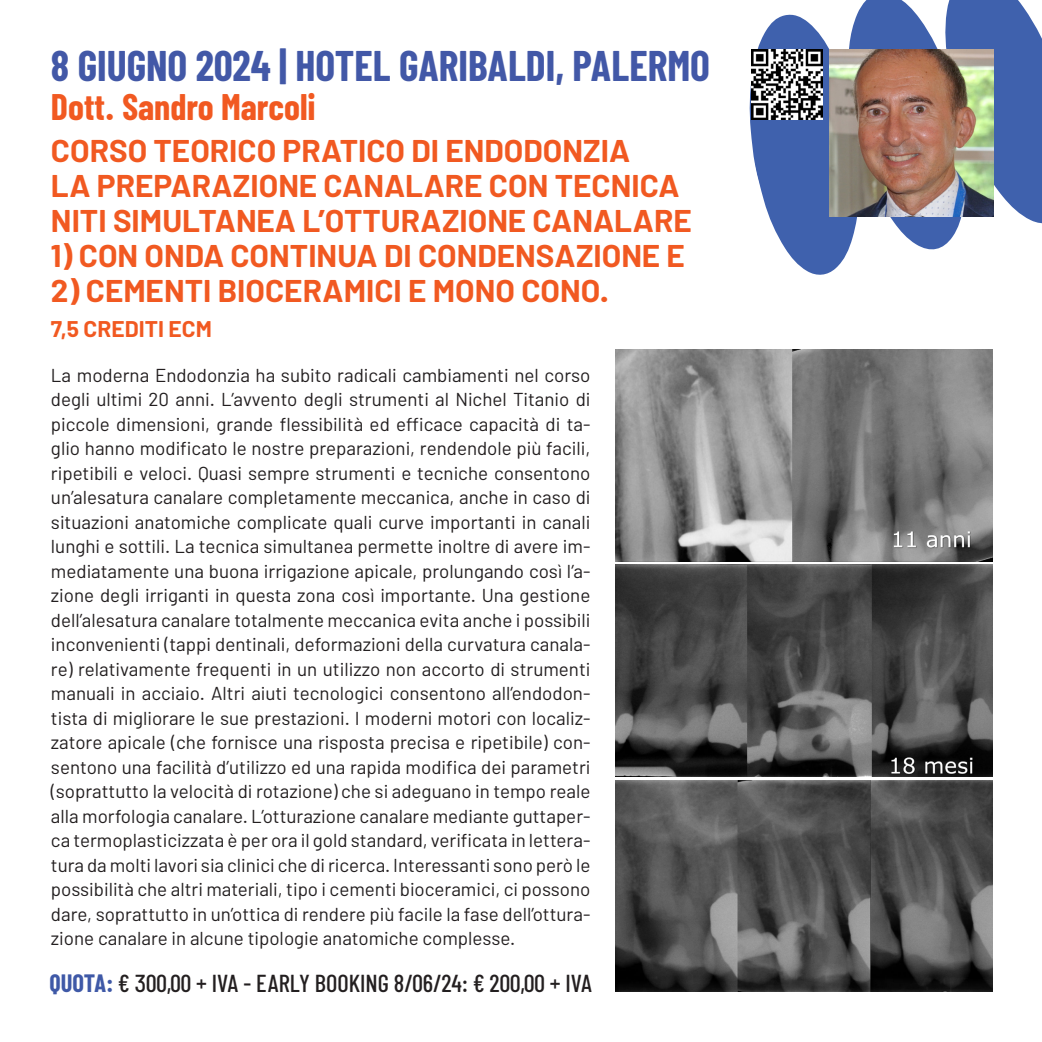
<style>
.page{position:relative;width:1042px;height:1042px;background:#fff}
.page>*{position:absolute;margin:0;border:0;box-sizing:border-box;transform-origin:0 0}
.t1{font:700 41.82px "Barlow Condensed";color:#4258a7}
.t2{font:700 36.05px "Barlow Condensed";color:#f15921}
.t3{font:700 31.5px/35px "Barlow";color:#f15921}
.t4{font:500 24.5px "Barlow Condensed";color:#231f20}
.t5{font:700 22.75px "Barlow";color:#f15921}
.t6{font:18.72px/24.5px "Barlow";color:#231f20;text-align:justify}
.s1{font-weight:700;color:#3f59a7}
</style>
<div class="page">
<svg style="left:749px;top:0;width:293px;height:275px;fill:#3f61ad"></svg>
<img style="left:830px;top:49px;width:163px;height:168px">
<img style="left:752px;top:49px;width:70px;height:71px">
<img style="left:616px;top:349px;width:376px;height:212px">
<img style="left:616px;top:565px;width:376px;height:211px">
<img style="left:616px;top:780px;width:376px;height:212px">
<p class="t1" style="left:51px;top:40px;width:660px">8 GIUGNO 2024 | HOTEL GARIBALDI, PALERMO</p>
<p class="t2" style="left:51px;top:85px;width:266px">Dott. Sandro Marcoli</p>
<p class="t3" style="left:51px;top:133px;width:581px">CORSO TEORICO PRATICO DI ENDODONZIA</p>
<p class="t3" style="left:51px;top:168px;width:642px">LA PREPARAZIONE CANALARE CON TECNICA<br>NITI SIMULTANEA L’OTTURAZIONE CANALARE</p>
<p class="t3" style="left:51px;top:238px;width:635px">1) CON ONDA CONTINUA DI CONDENSAZIONE E</p>
<p class="t3" style="left:51px;top:273px;width:559px">2) CEMENTI BIOCERAMICI E MONO CONO.</p>
<p class="t5" style="left:51px;top:315px;width:162px">7,5 CREDITI ECM</p>
<p class="t6" style="left:51px;top:362px;width:541px">La moderna Endodonzia ha subito radicali cambiamenti nel corso degli ultimi 20 anni. L’avvento degli strumenti al Nichel Titanio di piccole dimensioni, grande flessibilità ed efficace capacità di ta&shy;glio hanno modificato le nostre preparazioni, rendendole più facili, ripetibili e veloci. Quasi sempre strumenti e tecniche consentono un’alesatura canalare completamente meccanica, anche in caso di situazioni anatomiche complicate quali curve importanti in canali lunghi e sottili. La tecnica simultanea permette inoltre di avere im&shy;mediatamente una buona irrigazione apicale, prolungando così l’a&shy;zione degli irriganti in questa zona così importante. Una gestione dell’alesatura canalare totalmente meccanica evita anche i possibili inconvenienti (tappi dentinali, deformazioni della curvatura canala&shy;re) relativamente frequenti in un utilizzo non accorto di strumenti manuali in acciaio. Altri aiuti tecnologici consentono all’endodon&shy;tista di migliorare le sue prestazioni. I moderni motori con localiz&shy;zatore apicale (che fornisce una risposta precisa e ripetibile) con&shy;sentono una facilità d’utilizzo ed una rapida modifica dei parametri (soprattutto la velocità di rotazione) che si adeguano in tempo reale alla morfologia canalare. L’otturazione canalare mediante guttaper&shy;ca termoplasticizzata è per ora il gold standard, verificata in lettera&shy;tura da molti lavori sia clinici che di ricerca. Interessanti sono però le possibilità che altri materiali, tipo i cementi bioceramici, ci possono dare, soprattutto in un’ottica di rendere più facile la fase dell’ottura&shy;zione canalare in alcune tipologie anatomiche complesse.</p>
<p class="t4" style="left:50px;top:968px;width:544px"><span class="s1">QUOTA:</span> € 300,00 + IVA - EARLY BOOKING 8/06/24: € 200,00 + IVA</p>
</div>
